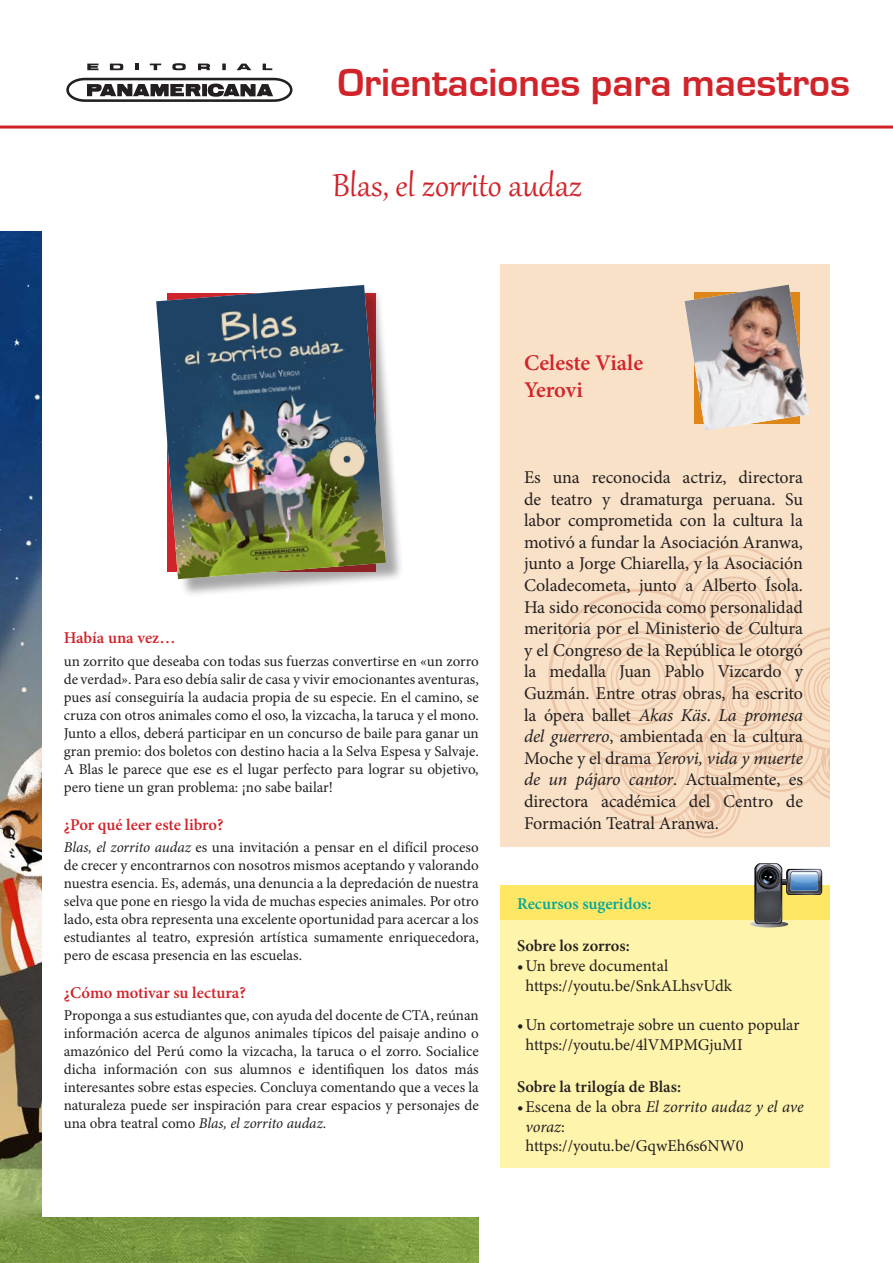
<style>
.page{position:relative;width:893px;height:1263px;background:#fff}
.page>*{position:absolute;margin:0;border:0;box-sizing:border-box;transform-origin:0 0}
.t1{font:700 40.5px "Eurostile";color:#d1232a}
.T1{font:39px "Gabriola";color:#d1232a}
.T3{font:600 22.5px "Minion Pro";letter-spacing:-.005em;color:#d1232a}
.Texto_autor{font:18px/21.6px "Minion Pro";letter-spacing:-.005em;color:#231f20;text-align:justify}
.texto1{font:16.5px "Minion Pro";color:#231f20}
.T4{font:600 16.5px "Minion Pro";color:#d1232a}
.texto1-2{font:italic 16.5px/19.8px "Minion Pro";letter-spacing:-.005em;color:#231f20}
.T5{font:600 16.5px "Minion Pro";color:#231f20}
.t2{font:600 16.5px "Minion Pro";color:#00a898}
.Texto{font:15px/18px "Minion Pro";color:#231f20;text-align:justify}
.s1{font-style:italic}
.s2{font-style:normal}
</style>
<div class="page">
<img style="left:0;top:232px;width:479px;height:1031px">
<div style="left:43px;top:85px;width:805px;height:1131px;background:#fff"></div>
<svg style="left:110px;top:63px;width:13px;height:7px"></svg>
<svg style="left:135px;top:64px;width:4px;height:6px"></svg>
<svg style="left:150px;top:64px;width:11px;height:6px"></svg>
<svg style="left:172px;top:63px;width:14px;height:7px"></svg>
<svg style="left:198px;top:63px;width:12px;height:7px"></svg>
<svg style="left:222px;top:64px;width:4px;height:6px"></svg>
<svg style="left:237px;top:64px;width:14px;height:6px"></svg>
<svg style="left:263px;top:64px;width:9px;height:6px"></svg>
<svg style="left:87px;top:64px;width:12px;height:6px"></svg>
<svg style="left:66px;top:77px;width:227px;height:25px"></svg>
<hr style="left:0;top:126px;width:893px;height:3px;background:#d1232a">
<div style="left:500px;top:885px;width:330px;height:283px;background:#fff4ac"></div>
<div style="left:500px;top:264px;width:330px;height:582px;background:#f9e1c7"></div>
<svg style="left:548px;top:546px;width:282px;height:292px"></svg>
<img style="left:685px;top:285px;width:124px;height:146px">
<div style="left:500px;top:885px;width:330px;height:34px;background:#ffe766"></div>
<svg style="left:750px;top:863px;width:72px;height:64px"></svg>
<div style="left:159px;top:288px;width:245px;height:309px;background:#231f20;opacity:.4"></div>
<img style="left:156px;top:285px;width:230px;height:294px">
<p class="t1" style="left:338px;top:61px;width:514px">Orientaciones para maestros</p>
<p class="T1" style="left:332px;top:159px;width:251px">Blas, el zorrito audaz</p>
<p class="T4" style="left:64px;top:627px;width:113px">Había una vez…</p>
<p class="Texto" style="left:64px;top:652px;width:417px">un zorrito que deseaba con todas sus fuerzas convertirse en «un zorro de verdad». Para eso debía salir de casa y vivir emocionantes aventuras, pues así conseguiría la audacia propia de su especie. En el camino, se cruza con otros animales como el oso, la vizcacha, la taruca y el mono.<br>Junto a ellos, deberá participar en un concurso de baile para ganar un gran premio: dos boletos con destino hacia a la Selva Espesa y Salvaje.<br>A Blas le parece que ese es el lugar perfecto para lograr su objetivo, pero tiene un gran problema: ¡no sabe bailar!</p>
<p class="T4" style="left:64px;top:813px;width:161px">¿Por qué leer este libro?</p>
<p class="Texto" style="left:64px;top:838px;width:417px"><span class="s1">Blas, el zorrito audaz</span> es una invitación a pensar en el difícil proceso de crecer y encontrarnos con nosotros mismos aceptando y valorando nuestra esencia. Es, además, una denuncia a la depredación de nuestra selva que pone en riesgo la vida de muchas especies animales. Por otro lado, esta obra representa una excelente oportunidad para acercar a los estudiantes al teatro, expresión artística sumamente enriquecedora, pero de escasa presencia en las escuelas.</p>
<p class="T4" style="left:64px;top:981px;width:184px">¿Cómo motivar su lectura?</p>
<p class="Texto" style="left:64px;top:1006px;width:417px">Proponga a sus estudiantes que, con ayuda del docente de CTA, reúnan información acerca de algunos animales típicos del paisaje andino o amazónico del Perú como la vizcacha, la taruca o el zorro. Socialice dicha información con sus alumnos e identifiquen los datos más interesantes sobre estas especies. Concluya comentando que a veces la naturaleza puede ser inspiración para crear espacios y personajes de una obra teatral como <span class="s1">Blas, el zorrito audaz</span>.</p>
<p class="T3" style="left:524px;top:347px;width:121px">Celeste Viale</p>
<p class="T3" style="left:524px;top:374px;width:60px">Yerovi</p>
<p class="Texto_autor" style="left:524px;top:466px;width:280px">Es una reconocida actriz, directora de teatro y dramaturga peruana. Su labor comprometida con la cultura la motivó a fundar la Asociación Aranwa, junto a Jorge Chiarella, y la Asociación Coladecometa, junto a Alberto Ísola.<br>Ha sido reconocida como personalidad meritoria por el Ministerio de Cultura y el Congreso de la República le otorgó la medalla Juan Pablo Vizcardo y Guzmán. Entre otras obras, ha escrito la ópera ballet <span class="s1">Akas Käs</span>. <span class="s1">La promesa del guerrero</span>, ambientada en la cultura Moche y el drama <span class="s1">Yerovi, vida y muerte de un pájaro cantor</span>. Actualmente, es directora académica del Centro de Formación Teatral Aranwa.</p>
<p class="t2" style="left:517px;top:893px;width:136px">Recursos sugeridos:</p>
<p class="T5" style="left:517px;top:934px;width:114px">Sobre los zorros:</p>
<p class="texto1" style="left:517px;top:955px;width:153px">•Un breve documental</p>
<p class="texto1" style="left:526px;top:974px;width:208px">https://youtu.be/SnkALhsvUdk</p>
<p class="texto1" style="left:517px;top:1014px;width:284px">•Un cortometraje sobre un cuento popular</p>
<p class="texto1" style="left:526px;top:1034px;width:219px">https://youtu.be/4lVMPMGjuMI</p>
<p class="T5" style="left:517px;top:1075px;width:166px">Sobre la trilogía de Blas:</p>
<p class="texto1-2" style="left:526px;top:1096px;width:280px;text-indent:-9px"><span class="s2">•Escena de la obra</span> El zorrito audaz y el ave voraz<span class="s2">:</span></p>
<p class="texto1" style="left:526px;top:1135px;width:220px">https://youtu.be/GqwEh6s6NW0</p>
</div>
